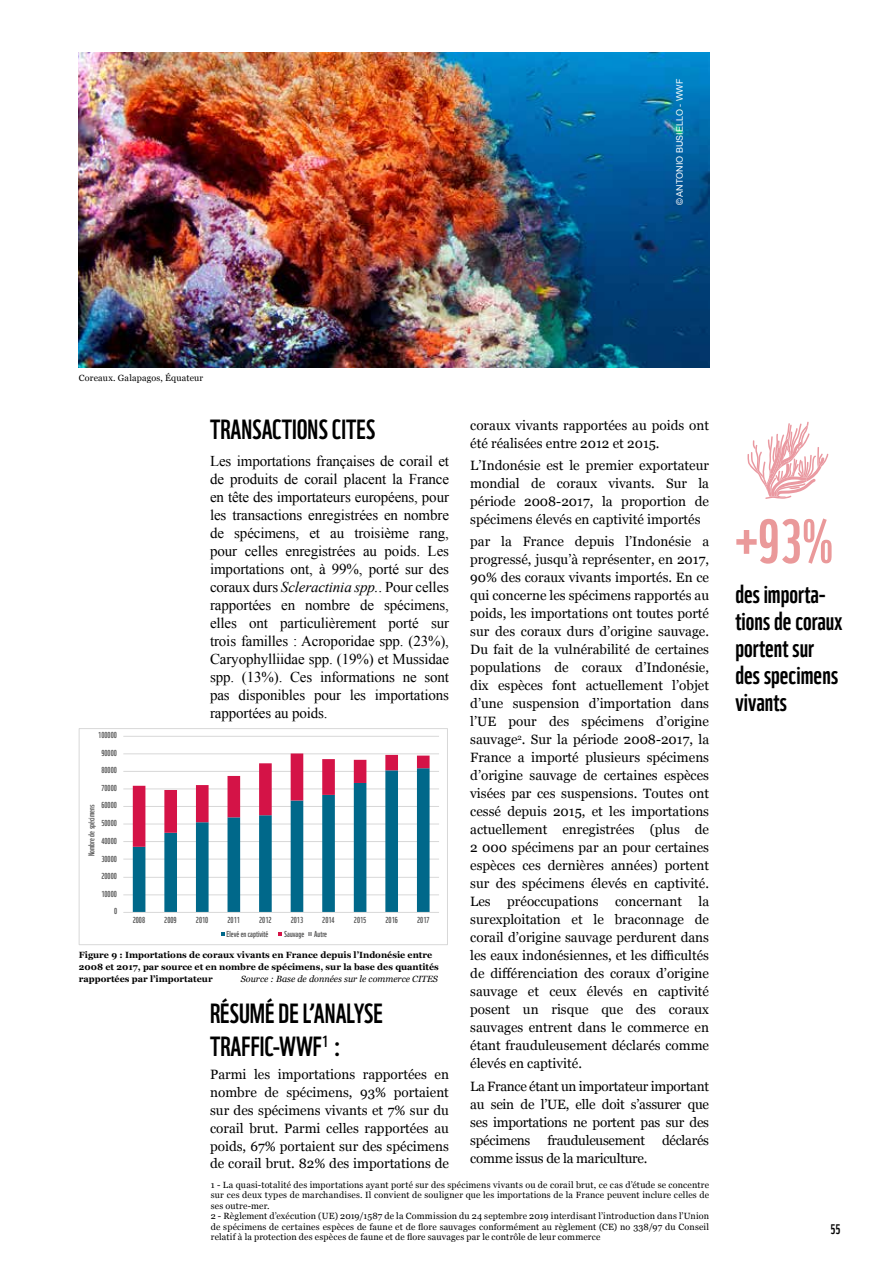
<style>
.page{position:relative;width:893px;height:1263px;background:#fff}
.page>*{position:absolute;margin:0;border:0;box-sizing:border-box;transform-origin:0 0}
.t1{font:60px "WWF";color:#ea999a}
.t2{font:27px/33px "WWF";color:#000}
.t3{font:25.5px/27px "WWF";color:#000}
.t4{font:15px/18px "Times New Roman";letter-spacing:-.01em;color:#000;text-align:justify}
.t5{font:13.5px/18px "Georgia";color:#000;text-align:justify}
.t6{font:13.5px "Georgia";letter-spacing:-.02em;color:#000}
.t7{font:13.5px "WWF";color:#000}
.t8{font:9px/10.5px "Georgia";letter-spacing:.02em;color:#000}
.t9{font:700 9px/12px "Georgia";color:#000}
.t10{font:italic 9px "Georgia";color:#000}
.t11{font:9px "Arial";color:#fff}
.t12{font:8.4px "WWF";color:#5a5a5a}
.s1{font-style:italic}
</style>
<div class="page">
<svg style="left:747px;top:422px;width:81px;height:77px"></svg>
<img style="left:79px;top:52px;width:630px;height:316px">
<hr style="left:123px;top:736px;width:316px;height:1px;background:#d8d8d8">
<hr style="left:123px;top:753px;width:316px;height:1px;background:#d8d8d8">
<hr style="left:123px;top:771px;width:316px;height:1px;background:#d8d8d8">
<hr style="left:123px;top:788px;width:316px;height:1px;background:#d8d8d8">
<hr style="left:123px;top:806px;width:316px;height:1px;background:#d8d8d8">
<hr style="left:123px;top:824px;width:316px;height:1px;background:#d8d8d8">
<hr style="left:123px;top:841px;width:316px;height:1px;background:#d8d8d8">
<hr style="left:123px;top:859px;width:316px;height:1px;background:#d8d8d8">
<hr style="left:123px;top:877px;width:316px;height:1px;background:#d8d8d8">
<hr style="left:123px;top:894px;width:316px;height:1px;background:#d8d8d8">
<svg style="left:133px;top:753px;width:297px;height:159px"></svg>
<hr style="left:123px;top:912px;width:316px;height:1px;background:#d8d8d8">
<svg style="left:221px;top:932px;width:4px;height:4px"></svg>
<svg style="left:279px;top:932px;width:3px;height:4px"></svg>
<svg style="left:308px;top:932px;width:4px;height:4px"></svg>
<div style="left:79px;top:728px;width:369px;height:217px;border:1px solid #d8d8d8"></div>
<p class="t11" style="left:674px;top:205px;width:128px;rotate:-90deg">© ANTONIO BUSIELLO - WWF</p>
<p class="t8" style="left:79px;top:372px;width:126px">Coreaux. Galapagos, Équateur</p>
<h2 class="t2" style="left:210px;top:410px;width:167px">TRANSACTIONS CITES</h2>
<p class="t4" style="left:210px;top:451px;width:240px">Les importations françaises de corail et de produits de corail placent la France en tête des importateurs européens, pour les transactions enregistrées en nombre de spécimens, et au troisième rang, pour celles enregistrées au poids. Les importations ont, à 99%, porté sur des coraux durs <span class="s1">Scleractinia spp.</span>. Pour celles rapportées en nombre de spécimens, elles ont particulièrement porté sur trois familles : Acroporidae spp. (23%), Caryophylliidae spp. (19%) et Mussidae spp. (13%). Ces informations ne sont pas disponibles pour les importations rapportées au poids.</p>
<p class="t5" style="left:470px;top:416px;width:240px">coraux vivants rapportées au poids ont été réalisées entre 2012 et 2015.</p>
<p class="t5" style="left:470px;top:456px;width:240px">L’Indonésie est le premier exportateur mondial de coraux vivants. Sur la période 2008-2017, la proportion de spécimens élevés en captivité importés</p>
<p class="t5" style="left:470px;top:532px;width:240px">par la France depuis l’Indonésie a progressé, jusqu’à représenter, en 2017, 90% des coraux vivants importés. En ce qui concerne les spécimens rapportés au poids, les importations ont toutes porté sur des coraux durs d’origine sauvage.<br>Du fait de la vulnérabilité de certaines populations de coraux d’Indonésie, dix espèces font actuellement l’objet d’une suspension d’importation dans l’UE pour des spécimens d’origine sauvage<sup>2</sup>. Sur la période 2008-2017, la France a importé plusieurs spécimens d’origine sauvage de certaines espèces visées par ces suspensions. Toutes ont cessé depuis 2015, et les importations actuellement enregistrées (plus de 2 000 spécimens par an pour certaines espèces ces dernières années) portent sur des spécimens élevés en captivité.<br>Les préoccupations concernant la surexploitation et le braconnage de corail d’origine sauvage perdurent dans les eaux indonésiennes, et les difficultés de différenciation des coraux d’origine sauvage et ceux élevés en captivité posent un risque que des coraux sauvages entrent dans le commerce en étant frauduleusement déclarés comme élevés en captivité.</p>
<p class="t5" style="left:470px;top:1076px;width:240px">La France étant un importateur important au sein de l’UE, elle doit s’assurer que ses importations ne portent pas sur des spécimens</p>
<p class="t12" style="left:98px;top:728px;width:20px">100000</p>
<p class="t12" style="left:101px;top:746px;width:17px">90000</p>
<p class="t12" style="left:101px;top:763px;width:17px">80000</p>
<p class="t12" style="left:101px;top:781px;width:17px">70000</p>
<p class="t12" style="left:101px;top:799px;width:17px">60000</p>
<p class="t12" style="left:85px;top:856px;width:53px;rotate:-90deg">Nombre de spécimens</p>
<p class="t12" style="left:101px;top:816px;width:17px">50000</p>
<p class="t12" style="left:101px;top:834px;width:17px">40000</p>
<p class="t12" style="left:101px;top:852px;width:17px">30000</p>
<p class="t12" style="left:101px;top:869px;width:17px">20000</p>
<p class="t12" style="left:101px;top:887px;width:17px">10000</p>
<p class="t12" style="left:114px;top:904px;width:5px">0</p>
<p class="t12" style="left:133px;top:913px;width:14px">2008</p>
<p class="t12" style="left:164px;top:913px;width:14px">2009</p>
<p class="t12" style="left:196px;top:913px;width:14px">2010</p>
<p class="t12" style="left:227px;top:913px;width:14px">2011</p>
<p class="t12" style="left:259px;top:913px;width:14px">2012</p>
<p class="t12" style="left:291px;top:913px;width:14px">2013</p>
<p class="t12" style="left:322px;top:913px;width:14px">2014</p>
<p class="t12" style="left:354px;top:913px;width:14px">2015</p>
<p class="t12" style="left:385px;top:913px;width:14px">2016</p>
<p class="t12" style="left:417px;top:913px;width:14px">2017</p>
<p class="t12" style="left:227px;top:927px;width:43px">Elevé en captivité</p>
<p class="t12" style="left:284px;top:927px;width:44px">Sauvage Autre</p>
<p class="t9" style="left:79px;top:948px;width:362px">Figure 9 : Importations de coraux vivants en France depuis l’Indonésie entre<br>2008 et 2017, par source et en nombre de spécimens, sur la base des quantités rapportées par l’importateur</p>
<p class="t10" style="left:241px;top:972px;width:199px">Source : Base de données sur le commerce CITES</p>
<h2 class="t2" style="left:210px;top:994px;width:174px">RÉSUMÉ DE L’ANALYSE<br>TRAFFIC-WWF<sup>1</sup> :</h2>
<p class="t5" style="left:210px;top:1064px;width:240px">Parmi les importations rapportées en nombre de spécimens, 93% portaient sur des spécimens vivants et 7% sur du corail brut. Parmi celles rapportées au poids, 67% portaient sur des spécimens de corail brut. 82% des importations de</p>
<p class="t6" style="left:547px;top:1130px;width:99px">frauduleusement</p>
<p class="t6" style="left:662px;top:1130px;width:49px">déclarés</p>
<p class="t6" style="left:470px;top:1148px;width:179px">comme issus de la mariculture.</p>
<p class="t8" style="left:211px;top:1179px;width:500px">1 - La quasi-totalité des importations ayant porté sur des spécimens vivants ou de corail brut, ce cas d’étude se concentre sur ces deux types de marchandises. Il convient de souligner que les importations de la France peuvent inclure celles de ses outre-mer.<br>2 - Règlement d’exécution (UE) 2019/1587 de la Commission du 24 septembre 2019 interdisant l’introduction dans l’Union de spécimens de certaines espèces de faune et de flore sauvages conformément au règlement (CE) no 338/97 du Conseil relatif à la protection des espèces de faune et de flore sauvages par le contrôle de leur commerce</p>
<h1 class="t1" style="left:735px;top:494px;width:99px">+93%</h1>
<h3 class="t3" style="left:735px;top:577px;width:108px">des importa&shy;tions de coraux portent sur des specimens vivants</h3>
<p class="t7" style="left:830px;top:1219px;width:11px">55</p>
</div>
